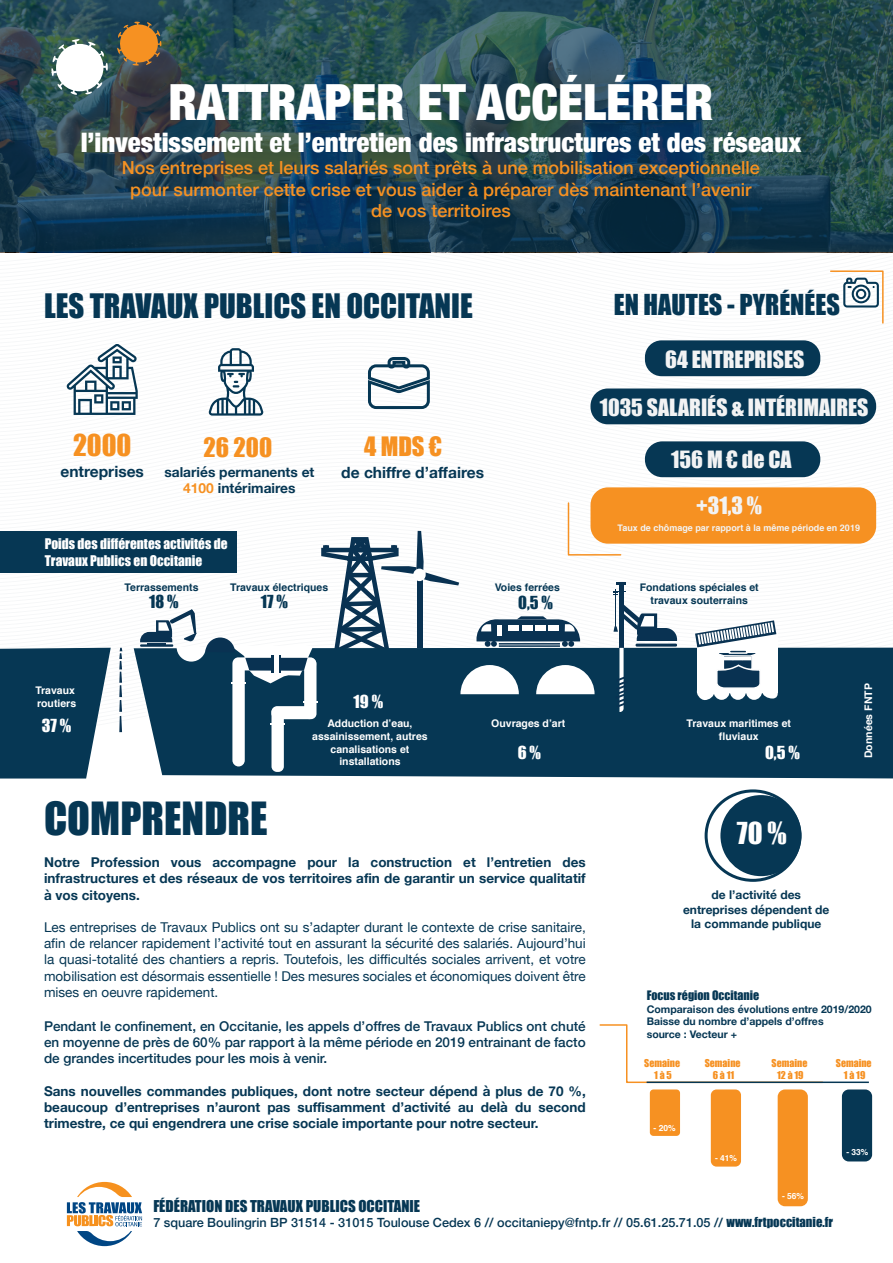
<style>
.page{position:relative;width:893px;height:1263px;background:#fff}
.page>*{position:absolute;margin:0;border:0;box-sizing:border-box;transform-origin:0 0}
.t1{font:900 condensed 49.8px "Helvetica Neue";color:#fff}
.t2{font:42px "Impact";color:#063754}
.t3{font:30.9px "Impact";color:#063754}
.t4{font:27.75px "Impact";color:#f69122}
.t5{font:27.75px "Impact";color:#fff}
.t6{font:900 condensed 26.85px "Helvetica Neue";color:#fff}
.t7{font:26.55px "Impact";color:#063754}
.t8{font:24.6px "Impact";color:#f69122}
.t9{font:21.9px "Impact";color:#f2f3f4}
.t10{font:500 18px/21.6px "Helvetica Neue";color:#f69122;text-align:center}
.t11{font:16.5px "Impact";color:#fff}
.t12{font:16.5px "Impact";color:#063754}
.t13{font:700 15.6px "Helvetica Neue";color:#063754}
.t14{font:15px "Impact";color:#063754}
.t15{font:700 13.8px/16.5px "Helvetica Neue";color:#063754;text-align:center}
.t16{font:700 13.5px/16.2px "Helvetica Neue";color:#063754;text-align:justify}
.t17{font:13.5px/16.2px "Helvetica Neue";color:#063754;text-align:justify}
.t18{font:500 13.5px/16.2px "Helvetica Neue";color:#063754;text-align:justify}
.t19{font:13.5px/16.2px "Impact";color:#fff}
.t20{font:500 12.6px "Helvetica Neue";color:#063754}
.t21{font:700 12px/14.4px "Helvetica Neue";color:#063754;text-align:center}
.t22{font:12px "Impact";color:#063754}
.t23{font:700 10.5px/12.6px "Helvetica";color:#fff;text-align:center}
.t24{font:700 10.5px/12.6px "Helvetica Neue";color:#063754}
.t25{font:700 10.5px/12.6px "Helvetica";color:#063754;text-align:center}
.t26{font:9.9px/11.9px "Impact";color:#f69122;text-align:center}
.t27{font:700 9px "Helvetica";color:#f2f3f4}
.t28{font:700 8.4px "Helvetica";color:#fff}
.s1{color:#f69122}
.s2{font-family:"Impact";font-weight:400}
</style>
<div class="page">
<svg style="left:0;top:252px;width:893px;height:1px"></svg>
<div style="left:0;top:531px;width:236px;height:41px;background:#063754"></div>
<div style="left:645px;top:340px;width:175px;height:36px;background:#063754;border-radius:17px"></div>
<svg style="left:0;top:0;width:893px;height:252px;background:#214551"></svg>
<svg style="left:51px;top:39px;width:57px;height:56px"></svg>
<svg style="left:117px;top:22px;width:44px;height:44px;background:#ad7634"></svg>
<svg style="left:67px;top:1182px;width:75px;height:64px"></svg>
<svg style="left:67px;top:344px;width:71px;height:71px"></svg>
<svg style="left:367px;top:357px;width:63px;height:53px"></svg>
<svg style="left:209px;top:348px;width:54px;height:68px"></svg>
<svg style="left:599px;top:1024px;width:225px;height:60px"></svg>
<hr style="left:647px;top:1081px;width:222px;height:2px;background:#063754">
<div style="left:590px;top:388px;width:286px;height:36px;background:#063754;border-radius:17px"></div>
<div style="left:645px;top:441px;width:175px;height:36px;background:#063754;border-radius:17px"></div>
<svg style="left:0;top:648px;width:111px;height:130px;background:#204c66"></svg>
<svg style="left:134px;top:648px;width:759px;height:130px;background:#14425e"></svg>
<svg style="left:119px;top:648px;width:3px;height:84px"></svg>
<div style="left:271px;top:707px;width:13px;height:65px;background:#fff;border-radius:5px"></div>
<svg style="left:140px;top:502px;width:537px;height:264px"></svg>
<svg style="left:695px;top:620px;width:83px;height:80px"></svg>
<div style="left:705px;top:789px;width:96px;height:93px;border:3px solid #063754;border-radius:50%"></div>
<div style="left:720px;top:795px;width:81px;height:81px;background:#063754;border-radius:50%"></div>
<div style="left:650px;top:1089px;width:30px;height:47px;background:#f69122;border-radius:4px"></div>
<div style="left:711px;top:1089px;width:30px;height:77px;background:#f69122;border-radius:6px"></div>
<div style="left:778px;top:1089px;width:30px;height:117px;background:#f69122;border-radius:7px"></div>
<div style="left:842px;top:1089px;width:30px;height:72px;background:#063754;border-radius:7px"></div>
<div style="left:590px;top:487px;width:286px;height:57px;background:#f69122;border-radius:17px"></div>
<svg style="left:830px;top:270px;width:54px;height:54px"></svg>
<h1 class="t1" style="left:169px;top:61px;width:546px">RATTRAPER ET ACCÉLÉRER</h1>
<h3 class="t6" style="left:81px;top:121px;width:722px">l’investissement et l’entretien des infrastructures et des réseaux</h3>
<h3 class="t10" style="left:122px;top:155px;width:639px">Nos entreprises et leurs salariés sont prêts à une mobilisation exceptionnelle pour surmonter cette crise et vous aider à préparer dès maintenant l’avenir de vos territoires</h3>
<h3 class="t3" style="left:44px;top:282px;width:430px">LES TRAVAUX PUBLICS EN OCCITANIE</h3>
<h3 class="t4" style="left:73px;top:424px;width:60px">2000</h3>
<p class="t13" style="left:61px;top:459px;width:85px">entreprises</p>
<p class="t13" style="left:341px;top:460px;width:144px">de chiffre d’affaires</p>
<h3 class="t8" style="left:204px;top:428px;width:70px">26 200</h3>
<h3 class="t8" style="left:364px;top:428px;width:79px">4 MDS €</h3>
<p class="t15" style="left:164px;top:464px;width:152px">salariés permanents et<br><span class="s1">4100</span> intérimaires</p>
<p class="t19" style="left:45px;top:536px;width:184px">Poids des différentes activités de<br>Travaux Publics en Occitanie</p>
<p class="t25" style="left:125px;top:581px;width:75px">Terrassements</p>
<p class="t25" style="left:230px;top:581px;width:100px">Travaux électriques</p>
<p class="t12" style="left:149px;top:589px;width:31px">18 %</p>
<p class="t12" style="left:261px;top:589px;width:29px">17 %</p>
<p class="t25" style="left:495px;top:581px;width:67px">Voies ferrées</p>
<p class="t12" style="left:518px;top:590px;width:36px">0,5 %</p>
<h3 class="t7" style="left:614px;top:284px;width:228px">EN HAUTES - PYRÉNÉES</h3>
<h3 class="t9" style="left:665px;top:342px;width:141px">64 ENTREPRISES</h3>
<h3 class="t9" style="left:600px;top:390px;width:270px">1035 SALARIÉS &amp; INTÉRIMAIRES</h3>
<h3 class="t9" style="left:671px;top:443px;width:122px">156 M € de CA</h3>
<h3 class="t9" style="left:696px;top:489px;width:67px">+31,3 %</h3>
<p class="t27" style="left:618px;top:520px;width:244px">Taux de chômage par rapport à la même période en 2019</p>
<p class="t25" style="left:640px;top:581px;width:121px">Fondations spéciales et travaux souterrains</p>
<p class="t23" style="left:35px;top:684px;width:42px;text-align:left">Travaux routiers</p>
<p class="t11" style="left:42px;top:713px;width:31px">37 %</p>
<p class="t11" style="left:354px;top:688px;width:31px">19 %</p>
<p class="t23" style="left:312px;top:717px;width:117px">Adduction d’eau, assainissement, autres canalisations et installations</p>
<p class="t23" style="left:491px;top:717px;width:76px">Ouvrages d’art</p>
<p class="t11" style="left:518px;top:739px;width:25px">6 %</p>
<h2 class="t2" style="left:44px;top:786px;width:225px">COMPRENDRE</h2>
<p class="t16" style="left:44px;top:855px;width:543px">Notre Profession vous accompagne pour la construction et l’entretien des infrastructures et des réseaux de vos territoires afin de garantir un service qualitatif à vos citoyens.</p>
<p class="t17" style="left:44px;top:920px;width:543px">Les entreprises de Travaux Publics ont su s’adapter durant le contexte de crise sanitaire, afin de relancer rapidement l’activité tout en assurant la sécurité des salariés. Aujourd’hui la quasi-totalité des chantiers a repris. Toutefois, les difficultés sociales arrivent, et votre mobilisation est désormais essentielle ! Des mesures sociales et économiques doivent être mises en oeuvre rapidement.</p>
<p class="t18" style="left:44px;top:1017px;width:543px">Pendant le confinement, en Occitanie, les appels d’offres de Travaux Publics ont chuté en moyenne de près de 60% par rapport à la même période en 2019 entrainant de facto de grandes incertitudes pour les mois à venir.</p>
<p class="t16" style="left:44px;top:1083px;width:543px">Sans nouvelles commandes publiques, dont notre secteur dépend à plus de 70 %, beaucoup d’entreprises n’auront pas suffisamment d’activité au delà du second trimestre, ce qui engendrera une crise sociale importante pour notre secteur.</p>
<p class="t23" style="left:687px;top:717px;width:106px">Travaux maritimes et fluviaux</p>
<p class="t11" style="left:765px;top:739px;width:36px">0,5 %</p>
<h3 class="t5" style="left:737px;top:812px;width:51px">70 %</h3>
<p class="t21" style="left:683px;top:888px;width:148px">de l’activité des entreprises dépendent de la commande publique</p>
<p class="t23" style="left:862px;top:758px;width:76px;rotate:-90deg">Données FNTP</p>
<p class="t22" style="left:647px;top:986px;width:114px">Focus région Occitanie</p>
<p class="t24" style="left:647px;top:1003px;width:227px">Comparaison des évolutions entre 2019/2020<br>Baisse du nombre d’appels d’offres<br>source : Vecteur +</p>
<p class="t26" style="left:644px;top:1057px;width:37px">Semaine<br>1 à 5</p>
<p class="t26" style="left:705px;top:1057px;width:37px">Semaine<br>6 à 11</p>
<p class="t26" style="left:772px;top:1057px;width:37px">Semaine<br>12 à 19</p>
<p class="t26" style="left:836px;top:1057px;width:37px">Semaine<br>1 à 19</p>
<p class="t28" style="left:653px;top:1121px;width:24px">- 20%</p>
<p class="t28" style="left:715px;top:1152px;width:24px">- 41%</p>
<p class="t28" style="left:846px;top:1145px;width:24px">- 33%</p>
<p class="t28" style="left:782px;top:1189px;width:24px">- 56%</p>
<p class="t14" style="left:153px;top:1195px;width:268px">FÉDÉRATION DES TRAVAUX PUBLICS OCCITANIE</p>
<p class="t20" style="left:153px;top:1213px;width:681px">7 square Boulingrin BP 31514 - 31015 Toulouse Cedex 6 // occitaniepy@fntp.fr // 05.61.25.71.05 // <span class="s2">www.frtpoccitanie.fr</span></p>
</div>
